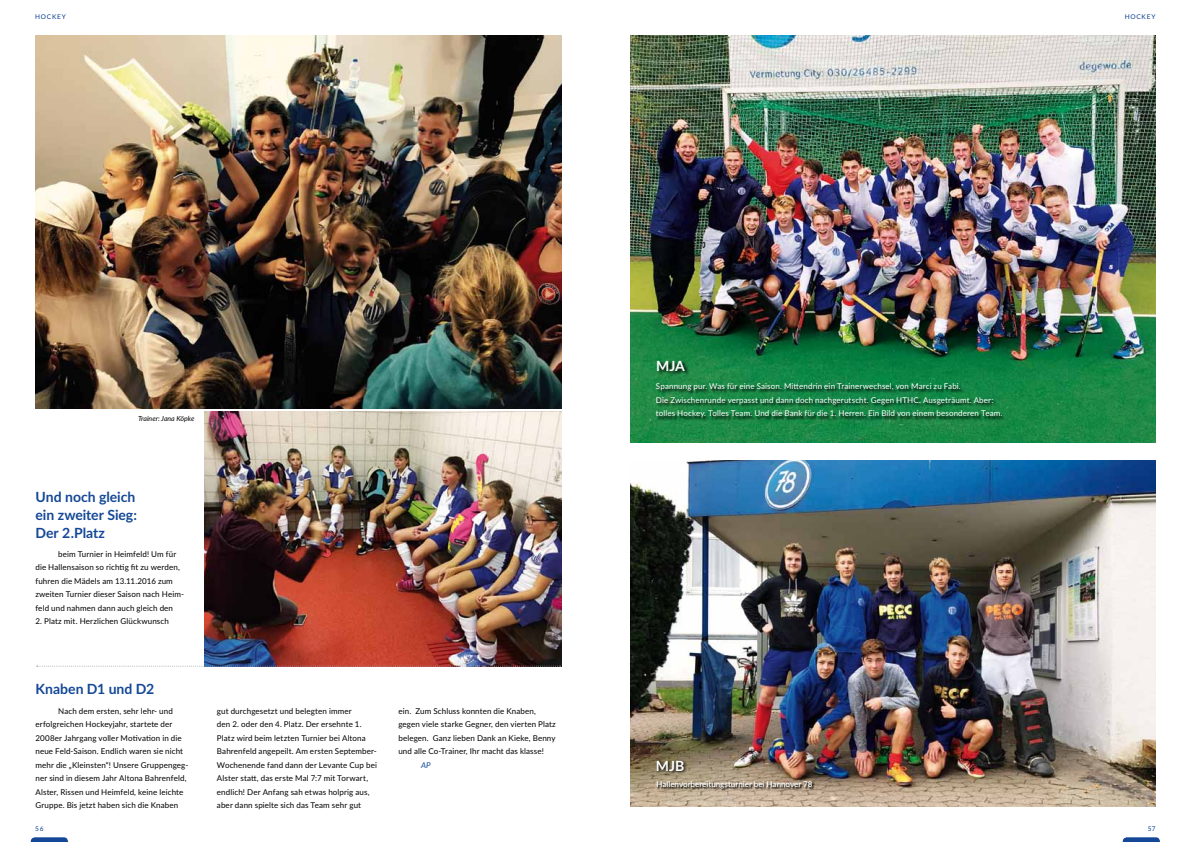
<style>
.page{position:relative;width:1191px;height:842px;background:#fff}
.page>*{position:absolute;margin:0;border:0;box-sizing:border-box;transform-origin:0 0}
.t1{font:700 14px/18px "Lato";color:#144896;text-align:justify}
.t2{font:700 14px "Lato";letter-spacing:-.01em;color:#fff}
.t3{font:8px/13.5px "Lato";letter-spacing:.015em;color:#000}
.t4{font:8px/13.5px "Lato";letter-spacing:.015em;color:#fff}
.t5{font:600 8px "Lato";color:#fff}
.t6{font:italic 8px "Lato";color:#144896}
.t7{font:italic 7px "Lato";color:#000}
.t8{font:500 6.5px "Lato";letter-spacing:.125em;color:#144896}
</style>
<div class="page">
<svg style="left:31px;top:837px;width:37px;height:5px"></svg>
<svg style="left:1122px;top:837px;width:38px;height:5px"></svg>
<img style="left:35px;top:35px;width:526px;height:373px">
<img style="left:204px;top:411px;width:357px;height:255px">
<svg style="left:37px;top:666px;width:523px;height:1px"></svg>
<img style="left:631px;top:35px;width:524px;height:407px">
<svg style="left:657px;top:360px;width:33px;height:16px"></svg>
<svg style="left:656px;top:384px;width:349px;height:38px;background:#15783e"></svg>
<img style="left:631px;top:461px;width:524px;height:346px">
<svg style="left:657px;top:782px;width:157px;height:9px"></svg>
<svg style="left:655px;top:759px;width:33px;height:16px"></svg>
<p class="t8" style="left:35px;top:12px;width:32px">HOCKEY</p>
<p class="t8" style="left:1124px;top:12px;width:32px">HOCKEY</p>
<p class="t7" style="left:138px;top:413px;width:58px">Trainer: Jana Köpke</p>
<h1 class="t1" style="left:35px;top:487px;width:103px">Und noch gleich ein zweiter Sieg:<br>Der 2.Platz</h1>
<p class="t3" style="left:35px;top:547px;width:150px;text-indent:23px">beim Turnier in Heimfeld! Um für die Hallensaison so richtig fit zu werden, fuhren die Mädels am 13.11.2016 zum zweiten Turnier dieser Saison nach Heim&shy;feld und nahmen dann auch gleich den</p>
<p class="t3" style="left:35px;top:614px;width:135px">2. Platz mit. Herzlichen Glückwunsch</p>
<h1 class="t1" style="left:35px;top:680px;width:120px">Knaben D1 und D2</h1>
<p class="t3" style="left:35px;top:704px;width:154px;text-indent:23px">Nach dem ersten, sehr lehr- und erfolgreichen Hockeyjahr, startete der 2008er Jahrgang voller Motivation in die neue Feld-Saison. Endlich waren sie nicht mehr die „Kleinsten“! Unsere Gruppengeg&shy;ner sind in diesem Jahr Altona Bahrenfeld, Alster, Rissen und Heimfeld, keine leichte Gruppe. Bis jetzt haben sich die Knaben</p>
<p class="t8" style="left:35px;top:824px;width:10px">56</p>
<p class="t3" style="left:217px;top:704px;width:161px">gut durchgesetzt und belegten immer<br>den 2. oder den 4. Platz. Der ersehnte 1.<br>Platz wird beim letzten Turnier bei Altona Bahrenfeld angepeilt. Am ersten September-Wochenende fand dann der Levante Cup bei Alster statt, das erste Mal 7:7 mit Torwart, endlich! Der Anfang sah etwas holprig aus, aber dann spielte sich das Team sehr gut</p>
<p class="t3" style="left:398px;top:704px;width:159px">ein. Zum Schluss konnten die Knaben, gegen viele starke Gegner, den vierten Platz belegen. Ganz lieben Dank an Kieke, Benny und alle Co-Trainer, Ihr macht das klasse!</p>
<p class="t6" style="left:421px;top:759px;width:11px">AP</p>
<h1 class="t2" style="left:656px;top:355px;width:30px">MJA</h1>
<p class="t4" style="left:656px;top:379px;width:348px">Spannung pur. Was für eine Saison. Mittendrin ein Trainerwechsel, von Marci zu Fabi.<br>Die Zwischenrunde verpasst und dann doch nachgerutscht. Gegen HTHC. Ausgeträumt. Aber: tolles Hockey. Tolles Team. Und die Bank für die 1. Herren. Ein Bild von einem besonderen Team.</p>
<h1 class="t2" style="left:656px;top:755px;width:30px">MJB</h1>
<p class="t5" style="left:656px;top:779px;width:157px">Hallenvorbereitungsturnier bei Hannover 78</p>
<p class="t8" style="left:1148px;top:824px;width:9px">57</p>
</div>
